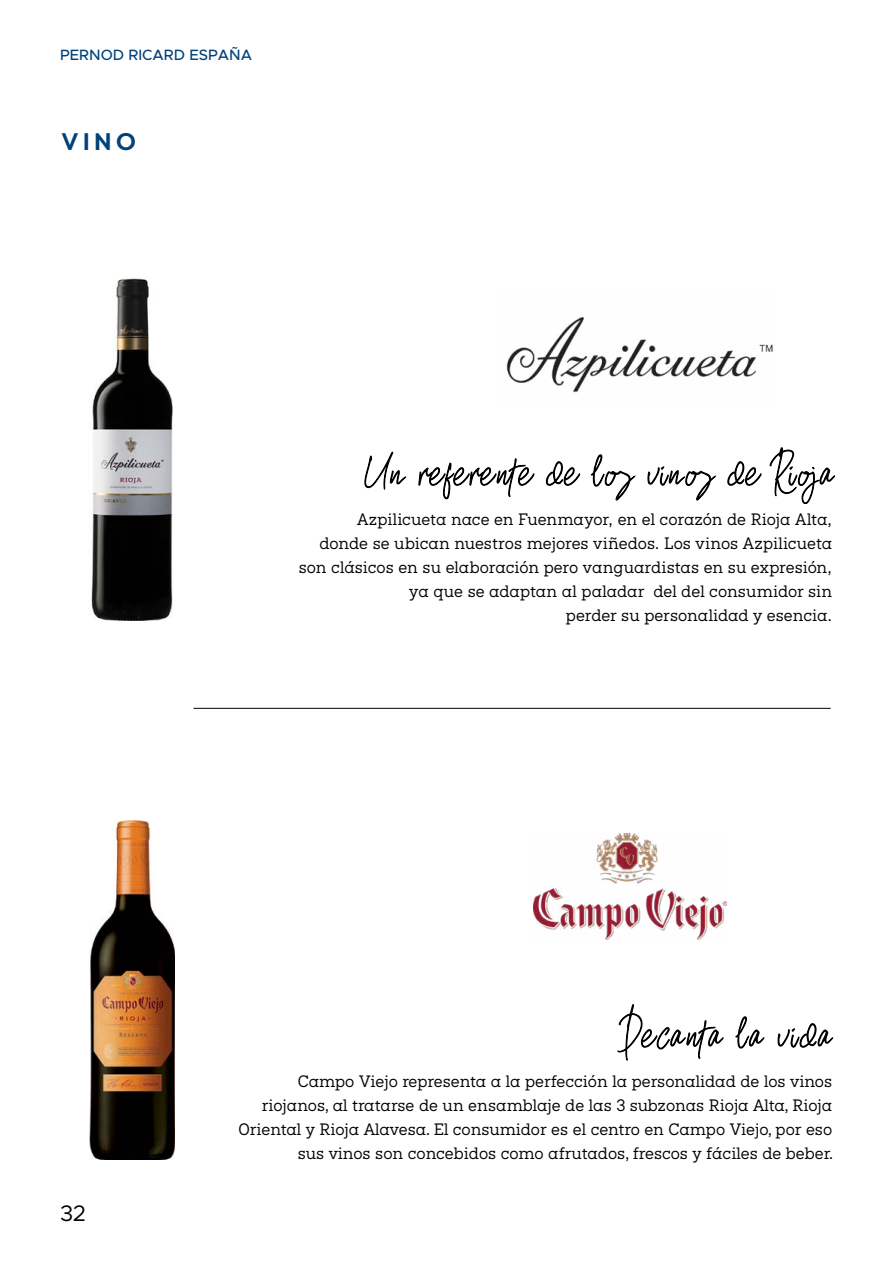
<style>
.page{position:relative;width:893px;height:1263px;background:#fff}
.page>*{position:absolute;margin:0;border:0;box-sizing:border-box;transform-origin:0 0}
.t1{font:24px "Core Circus";color:#00427a}
.t2{font:22.5px "Metropolis";color:#000}
.t3{font:15px/24px "Pernod Ricard";color:#000;text-align:right}
.t4{font:500 15px "Metropolis";color:#00427a}
</style>
<div class="page">
<img style="left:506px;top:317px;width:267px;height:76px">
<img style="left:533px;top:834px;width:193px;height:105px">
<hr style="left:194px;top:708px;width:637px;height:1px;background:#000">
<img style="left:90px;top:821px;width:84px;height:339px">
<img style="left:91px;top:278px;width:82px;height:342px">
<svg style="left:617px;top:1004px;width:216px;height:57px"></svg>
<svg style="left:364px;top:447px;width:471px;height:57px"></svg>
<p class="t4" style="left:60px;top:45px;width:194px">PERNOD RICARD ESPAÑA</p>
<h1 class="t1" style="left:59px;top:125px;width:81px">Vino</h1>
<p class="t3" style="left:299px;top:507px;width:535px">Azpilicueta nace en Fuenmayor, en el corazón de Rioja Alta,<br>donde se ubican nuestros mejores viñedos. Los vinos Azpilicueta son clásicos en su elaboración pero vanguardistas en su expresión, ya que se adaptan al paladar del del consumidor sin<br>perder su personalidad y esencia.</p>
<h2 class="t2" style="left:60px;top:1199px;width:28px">32</h2>
<p class="t3" style="left:238px;top:1070px;width:597px">Campo Viejo representa a la perfección la personalidad de los vinos riojanos, al tratarse de un ensamblaje de las 3 subzonas Rioja Alta, Rioja Oriental y Rioja Alavesa. El consumidor es el centro en Campo Viejo, por eso sus vinos son concebidos como afrutados, frescos y fáciles de beber.</p>
</div>
